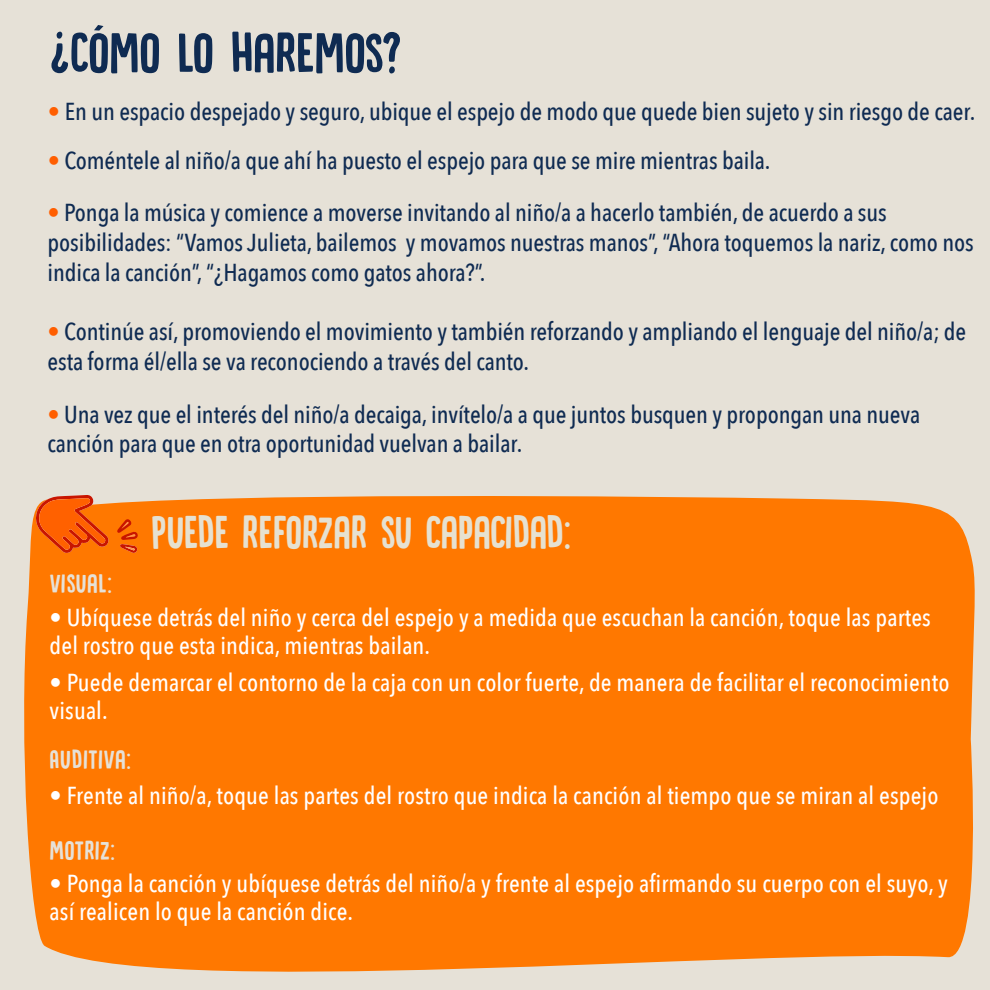
<style>
.page{position:relative;width:990px;height:990px;background:#e6e1d7}
.page>*{position:absolute;margin:0;border:0;box-sizing:border-box;transform-origin:0 0}
.t1{font:58.8px "DK Canoodle";letter-spacing:-.005em;color:#0f2b52}
.t2{font:48.82px "DK Canoodle";color:#e6e1d1;scale:.93 1}
.t3{font:28px "DK Canoodle";letter-spacing:.01em;color:#e6e1d7}
.t4{font:500 24.5px/29.8px "Avenir Next Condensed";letter-spacing:-.005em;color:#0f2b52}
.t5{font:500 24.5px/28px "Avenir Next Condensed";letter-spacing:.005em;color:#fff}
.s1{color:#ff5e00}
</style>
<div class="page">
<div style="left:24px;top:496px;width:951px;height:476px;background:#ff7800"></div>
<svg style="left:33px;top:495px;width:76px;height:58px;background:#f26615"></svg>
<svg style="left:117px;top:519px;width:21px;height:34px"></svg>
<h1 class="t1" style="left:70px;top:23px;width:333px">CÓMO LO HAREMOS?</h1>
<h1 class="t1" style="left:70px;top:83px;width:22px;rotate:-180deg">?</h1>
<p class="t4" style="left:48px;top:96px;width:929px"><span class="s1">•</span> En un espacio despejado y seguro, ubique el espejo de modo que quede bien sujeto y sin riesgo de caer.</p>
<p class="t4" style="left:48px;top:145px;width:724px"><span class="s1">•</span> Coméntele al niño/a que ahí ha puesto el espejo para que se mire mientras baila.</p>
<p class="t4" style="left:48px;top:198px;width:927px"><span class="s1">•</span> Ponga la música y comience a moverse invitando al niño/a a hacerlo también, de acuerdo a sus posibilidades: “Vamos Julieta, bailemos y movamos nuestras manos”, “Ahora toquemos la nariz, como nos indica la canción”, “¿Hagamos como gatos ahora?”.</p>
<p class="t4" style="left:48px;top:317px;width:920px"><span class="s1">•</span> Continúe así, promoviendo el movimiento y también reforzando y ampliando el lenguaje del niño/a; de esta forma él/ella se va reconociendo a través del canto.</p>
<p class="t4" style="left:47px;top:399px;width:874px"><span class="s1">•</span> Una vez que el interés del niño/a decaiga, invítelo/a a que juntos busquen y propongan una nueva canción para que en otra oportunidad vuelvan a bailar.</p>
<h2 class="t2" style="left:151px;top:507px;width:453px">PUEDE REFORZAR SU CAPACIDAD:</h2>
<p class="t3" style="left:50px;top:568px;width:64px">VISUAL:</p>
<p class="t5" style="left:50px;top:603px;width:882px">• Ubíquese detrás del niño y cerca del espejo y a medida que escuchan la canción, toque las partes del rostro que esta indica, mientras bailan.</p>
<p class="t5" style="left:50px;top:668px;width:901px">• Puede demarcar el contorno de la caja con un color fuerte, de manera de facilitar el reconocimiento visual.</p>
<p class="t3" style="left:50px;top:745px;width:83px">AUDITIVA:</p>
<p class="t5" style="left:50px;top:781px;width:890px">• Frente al niño/a, toque las partes del rostro que indica la canción al tiempo que se miran al espejo</p>
<p class="t3" style="left:50px;top:836px;width:67px">MOTRIZ:</p>
<p class="t5" style="left:50px;top:869px;width:899px">• Ponga la canción y ubíquese detrás del niño/a y frente al espejo afirmando su cuerpo con el suyo, y así realicen lo que la canción dice.</p>
</div>
